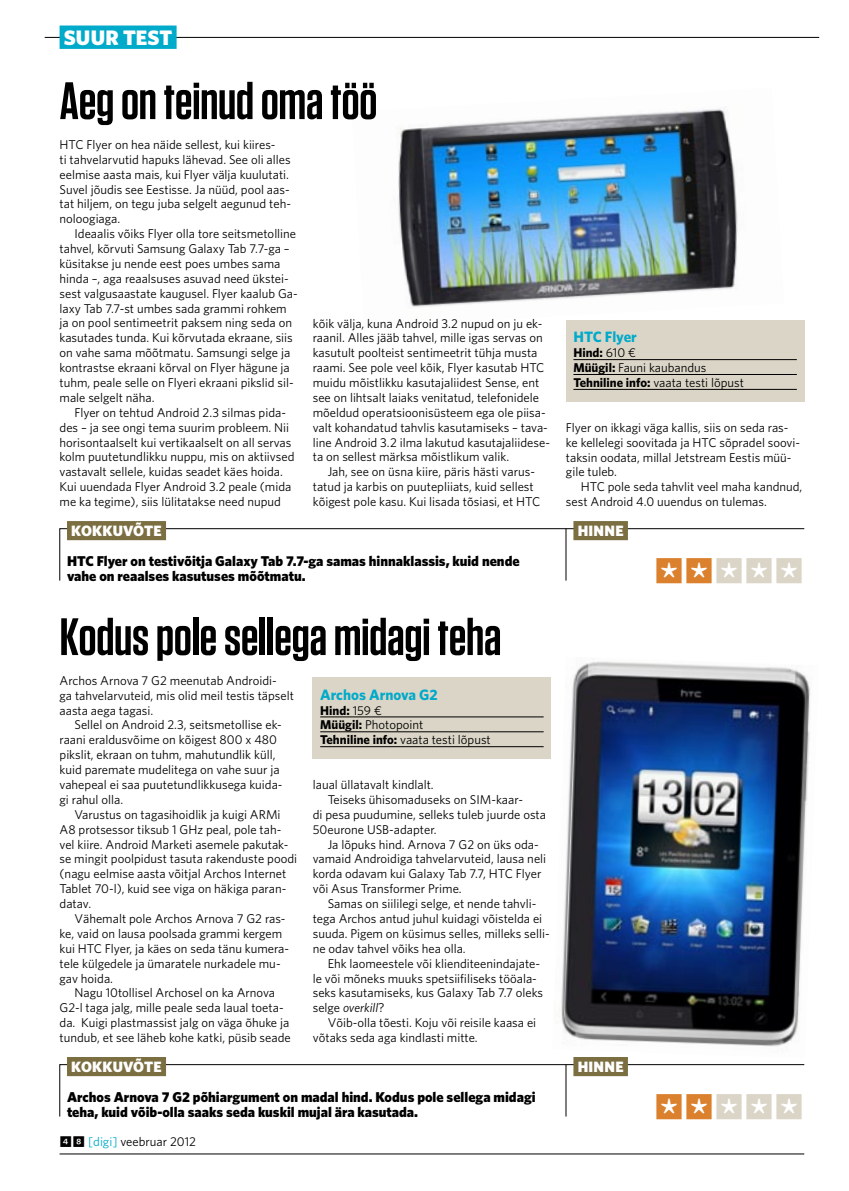
<style>
.page{position:relative;width:849px;height:1191px;background:#fff}
.page>*{position:absolute;margin:0;border:0;box-sizing:border-box;transform-origin:0 0}
.t1{font:600 52.5px "Tungsten";letter-spacing:-.005em;color:#000}
.t2{font:30px "Whitney Index Black Sq Bd";color:#dbd5c7}
.t3{font:900 21px "Whitney";letter-spacing:.015em;color:#fff}
.t4{font:900 15px "Whitney";letter-spacing:.015em;color:#fff}
.t5{font:700 15px "Whitney";color:#00aaca}
.t6{font:900 14.25px/14.9px "Whitney";color:#000}
.t7{font:12.75px/14.9px "Whitney";color:#000}
.t8{font:italic 12.75px "Whitney";color:#000}
.s1{font-weight:700}
.s2{color:#db812e}
.s3{font-style:normal}
.s4{font-family:"Whitney Index Black Sq Bd"}
.s5{color:#00aaca}
</style>
<div class="page">
<img style="left:398px;top:107px;width:340px;height:200px">
<svg style="left:59px;top:528px;width:745px;height:53px"></svg>
<div style="left:67px;top:521px;width:99px;height:19px;background:#7b6e41"></div>
<div style="left:573px;top:521px;width:54px;height:19px;background:#7b6e41"></div>
<hr style="left:565px;top:528px;width:1px;height:52px;background:#000">
<div style="left:566px;top:320px;width:238px;height:82px;background:#dbd5c7"></div>
<hr style="left:573px;top:359px;width:223px;height:1px;background:#000">
<hr style="left:573px;top:374px;width:223px;height:1px;background:#000">
<hr style="left:573px;top:389px;width:223px;height:1px;background:#000">
<svg style="left:59px;top:1064px;width:745px;height:53px"></svg>
<div style="left:67px;top:1057px;width:99px;height:19px;background:#7b6e41"></div>
<div style="left:573px;top:1057px;width:54px;height:19px;background:#7b6e41"></div>
<hr style="left:565px;top:1064px;width:1px;height:52px;background:#000">
<div style="left:313px;top:677px;width:238px;height:82px;background:#dbd5c7"></div>
<hr style="left:320px;top:716px;width:223px;height:1px;background:#000">
<hr style="left:320px;top:731px;width:223px;height:1px;background:#000">
<hr style="left:320px;top:746px;width:223px;height:1px;background:#000">
<img style="left:561px;top:661px;width:249px;height:397px">
<hr style="left:45px;top:37px;width:774px;height:1px;background:#000">
<hr style="left:60px;top:1153px;width:744px;height:1px;background:#000">
<div style="left:60px;top:26px;width:116px;height:23px;background:#00aaca"></div>
<h3 class="t3" style="left:64px;top:25px;width:110px">suur test</h3>
<h1 class="t1" style="left:60px;top:73px;width:319px">Aeg on teinud oma töö</h1>
<p class="t7" style="left:60px;top:137px;width:233px">HTC Flyer on hea näide sellest, kui kiires-<br>ti tahvelarvutid hapuks lähevad. See oli alles eelmise aasta mais, kui Flyer välja kuulutati.<br>Suvel jõudis see Eestisse. Ja nüüd, pool aas&shy;tat hiljem, on tegu juba selgelt aegunud teh&shy;noloogiaga.</p>
<p class="t7" style="left:60px;top:226px;width:240px;text-indent:15px">Ideaalis võiks Flyer olla tore seitsmetolline tahvel, kõrvuti Samsung Galaxy Tab 7.7-ga – küsitakse ju nende eest poes umbes sama hinda –, aga reaalsuses asuvad need ükstei&shy;sest valgusaastate kaugusel. Flyer kaalub Ga&shy;laxy Tab 7.7-st umbes sada grammi rohkem ja on pool sentimeetrit paksem ning seda on kasutades tunda. Kui kõrvutada ekraane, siis on vahe sama mõõtmatu. Samsungi selge ja kontrastse ekraani kõrval on Flyer hägune ja tuhm, peale selle on Flyeri ekraani pikslid sil&shy;male selgelt näha.</p>
<p class="t7" style="left:60px;top:405px;width:236px;text-indent:15px">Flyer on tehtud Android 2.3 silmas pida&shy;des – ja see ongi tema suurim probleem. Nii horisontaalselt kui vertikaalselt on all servas kolm puutetundlikku nuppu, mis on aktiivsed vastavalt sellele, kuidas seadet käes hoida.<br>Kui uuendada Flyer Android 3.2 peale (mida me ka tegime), siis lülitatakse need nupud</p>
<p class="t7" style="left:313px;top:315px;width:239px">kõik välja, kuna Android 3.2 nupud on ju ek&shy;raanil. Alles jääb tahvel, mille igas servas on kasutult poolteist sentimeetrit tühja musta raami. See pole veel kõik, Flyer kasutab HTC muidu mõistlikku kasutajaliidest Sense, ent see on lihtsalt laiaks venitatud, telefonidele mõeldud operatsioonisüsteem ega ole piisa&shy;valt kohandatud tahvlis kasutamiseks – tava&shy;line Android 3.2 ilma lakutud kasutajaliidese&shy;ta on sellest märksa mõistlikum valik.</p>
<p class="t7" style="left:313px;top:464px;width:229px;text-indent:15px">Jah, see on üsna kiire, päris hästi varus&shy;tatud ja karbis on puutepliiats, kuid sellest kõigest pole kasu. Kui lisada tõsiasi, et HTC</p>
<p class="t5" style="left:573px;top:328px;width:65px">HTC Flyer</p>
<p class="t7" style="left:573px;top:345px;width:172px"><span class="s1">Hind:</span> 610 €<br><span class="s1">Müügil:</span> Fauni kaubandus<br><span class="s1">Tehniline info:</span> vaata testi lõpust</p>
<p class="t7" style="left:566px;top:419px;width:236px">Flyer on ikkagi väga kallis, siis on seda ras&shy;ke kellelegi soovitada ja HTC sõpradel soovi&shy;taksin oodata, millal Jetstream Eestis müü&shy;gile tuleb.</p>
<p class="t7" style="left:566px;top:479px;width:238px;text-indent:15px">HTC pole seda tahvlit veel maha kandnud, sest Android 4.0 uuendus on tulemas.</p>
<p class="t4" style="left:71px;top:521px;width:92px">kokkuvõte</p>
<p class="t6" style="left:67px;top:553px;width:454px">HTC Flyer on testivõitja Galaxy Tab 7.7-ga samas hinnaklassis, kuid nende vahe on reaalses kasutuses mõõtmatu.</p>
<h2 class="t2" style="left:654px;top:556px;width:151px"><span class="s2">**</span>***</h2>
<p class="t4" style="left:577px;top:521px;width:47px">hinne</p>
<h1 class="t1" style="left:60px;top:609px;width:443px">Kodus pole sellega midagi teha</h1>
<p class="t7" style="left:60px;top:672px;width:236px">Archos Arnova 7 G2 meenutab Androidi-<br>ga tahvelarvuteid, mis olid meil testis täpselt aasta aega tagasi.</p>
<p class="t7" style="left:60px;top:717px;width:224px;text-indent:15px">Sellel on Android 2.3, seitsmetollise ek&shy;raani eraldusvõime on kõigest 800 x 480 pikslit, ekraan on tuhm, mahutundlik küll, kuid paremate mudelitega on vahe suur ja vahepeal ei saa puutetundlikkusega kuida&shy;gi rahul olla.</p>
<p class="t7" style="left:60px;top:806px;width:239px;text-indent:15px">Varustus on tagasihoidlik ja kuigi ARMi A8 protsessor tiksub 1 GHz peal, pole tah&shy;vel kiire. Android Marketi asemele pakutak&shy;se mingit poolpidust tasuta rakenduste poodi (nagu eelmise aasta võitjal Archos Internet Tablet 70-l), kuid see viga on häkiga paran&shy;datav.</p>
<p class="t7" style="left:60px;top:910px;width:231px;text-indent:15px">Vähemalt pole Archos Arnova 7 G2 ras&shy;ke, vaid on lausa poolsada grammi kergem kui HTC Flyer, ja käes on seda tänu kumera&shy;tele külgedele ja ümaratele nurkadele mu&shy;gav hoida.</p>
<p class="t7" style="left:60px;top:985px;width:233px;text-align:center">Nagu 10tollisel Archosel on ka Arnova<br>G2-l taga jalg, mille peale seda laual toeta&shy;da. Kuigi plastmassist jalg on väga õhuke ja tundub, et see läheb kohe katki, püsib seade</p>
<p class="t5" style="left:320px;top:685px;width:119px">Archos Arnova G2</p>
<p class="t7" style="left:320px;top:702px;width:172px"><span class="s1">Hind:</span> 159 €<br><span class="s1">Müügil:</span> Photopoint<br><span class="s1">Tehniline info:</span> vaata testi lõpust</p>
<p class="t7" style="left:313px;top:777px;width:122px">laual üllatavalt kindlalt.</p>
<p class="t7" style="left:327px;top:791px;width:197px">Teiseks ühisomaduseks on SIM-kaar-</p>
<p class="t7" style="left:313px;top:806px;width:235px">di pesa puudumine, selleks tuleb juurde osta</p>
<p class="t7" style="left:313px;top:821px;width:125px">50eurone USB-adapter.</p>
<p class="t7" style="left:327px;top:836px;width:212px">Ja lõpuks hind. Arnova 7 G2 on üks oda-</p>
<p class="t7" style="left:313px;top:851px;width:235px">vamaid Androidiga tahvelarvuteid, lausa neli</p>
<p class="t7" style="left:313px;top:866px;width:230px">korda odavam kui Galaxy Tab 7.7, HTC Flyer</p>
<p class="t7" style="left:313px;top:881px;width:150px">või Asus Transformer Prime.</p>
<p class="t7" style="left:327px;top:896px;width:210px">Samas on siililegi selge, et nende tahvli-</p>
<p class="t7" style="left:313px;top:911px;width:231px">tega Archos antud juhul kuidagi võistelda ei</p>
<p class="t7" style="left:313px;top:925px;width:238px">suuda. Pigem on küsimus selles, milleks selli-</p>
<p class="t7" style="left:313px;top:940px;width:154px">ne odav tahvel võiks hea olla.</p>
<p class="t7" style="left:327px;top:955px;width:214px">Ehk laomeestele või klienditeenindajate-</p>
<p class="t7" style="left:313px;top:970px;width:225px">le või mõneks muuks spetsiifiliseks tööala-</p>
<p class="t7" style="left:313px;top:985px;width:232px">seks kasutamiseks, kus Galaxy Tab 7.7 oleks</p>
<p class="t8" style="left:313px;top:1000px;width:73px"><span class="s3">selge</span> overkill<span class="s3">?</span></p>
<p class="t7" style="left:327px;top:1015px;width:210px">Võib-olla tõesti. Koju või reisile kaasa ei</p>
<p class="t7" style="left:313px;top:1030px;width:166px">võtaks seda aga kindlasti mitte.</p>
<p class="t4" style="left:71px;top:1057px;width:92px">kokkuvõte</p>
<p class="t6" style="left:67px;top:1088px;width:470px">Archos Arnova 7 G2 põhiargument on madal hind. Kodus pole sellega midagi teha, kuid võib-olla saaks seda kuskil mujal ära kasutada.</p>
<h2 class="t2" style="left:654px;top:1092px;width:151px"><span class="s2">**</span>***</h2>
<p class="t4" style="left:577px;top:1057px;width:47px">hinne</p>
<p class="t7" style="left:60px;top:1134px;width:138px"><span class="s4">48</span> <span class="s5">[digi]</span> veebruar 2012</p>
</div>
